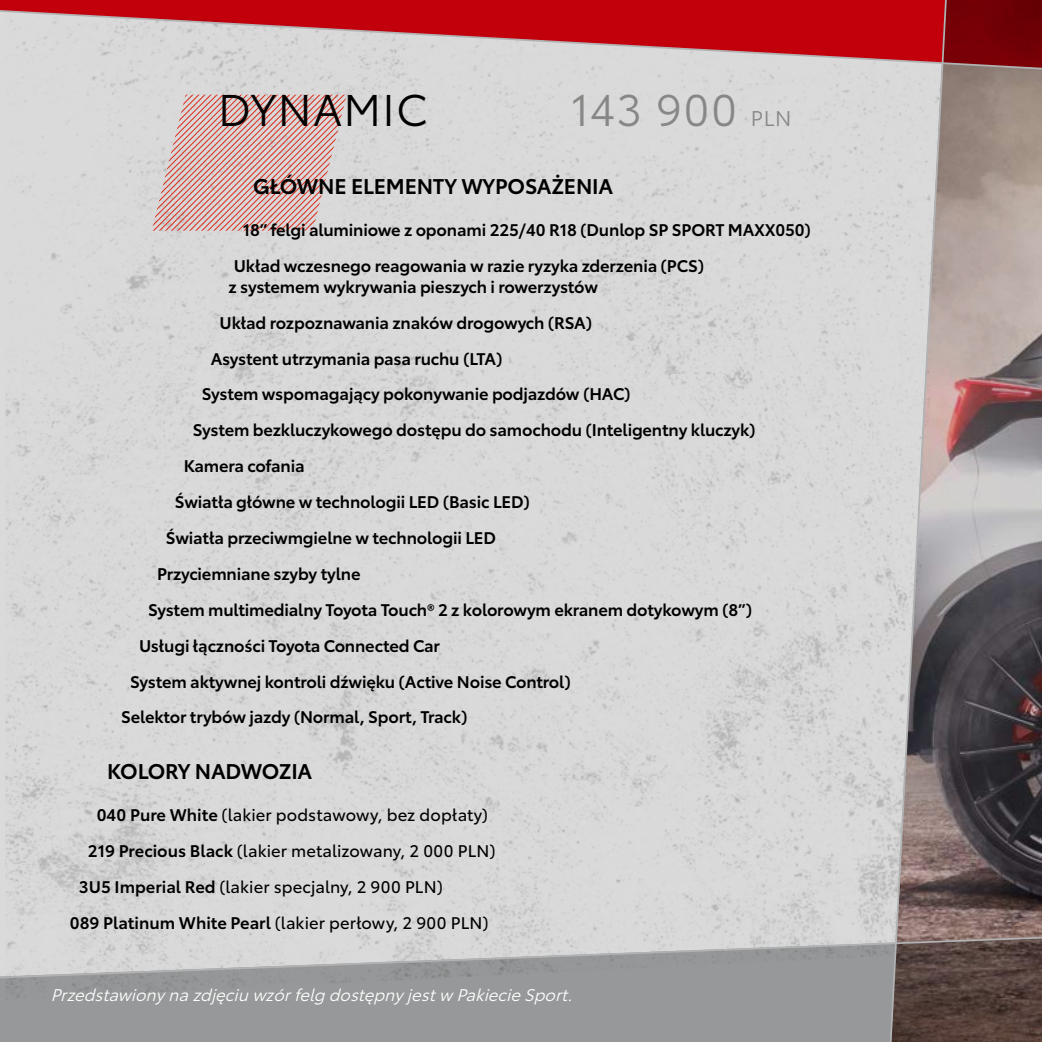
<style>
.page{position:relative;width:1042px;height:1042px;background:#fff}
.page>*{position:absolute;margin:0;border:0;box-sizing:border-box;transform-origin:0 0}
.t1{font:43.75px "Toyota Type";letter-spacing:.035em;color:#878786}
.t2{font:43.75px "Toyota Type";letter-spacing:.03em;color:#000}
.t3{font:600 21px "Toyota Type";letter-spacing:-.01em;color:#000}
.t4{font:600 16.62px/35.9px "Toyota Type";letter-spacing:-.01em;color:#000}
.t5{font:16.62px "Toyota Type";letter-spacing:.01em;color:#000}
.t6{font:italic 16.62px "Toyota Type";color:#fff}
.s1{font-size:21px}
.s2{font-weight:600}
</style>
<div class="page">
<img style="left:6px;top:130px;width:881px;height:765px">
<div style="left:0;top:980px;width:887px;height:62px;background:#979899"></div>
<img style="left:949px;top:130px;width:93px;height:912px">
<svg style="left:0;top:0;width:1042px;height:8px;background:#b9000b"></svg>
<svg style="left:152px;top:130px;width:195px;height:101px;background:#d8b4b1"></svg>
<svg style="left:887px;top:0;width:62px;height:1042px;background:#ada5a5"></svg>
<svg style="left:0;top:8px;width:1042px;height:122px;background:#cb9a9d"></svg>
<svg style="left:0;top:895px;width:1042px;height:85px;background:#bab7b7"></svg>
<h1 class="t2" style="left:218px;top:78px;width:211px">DYNAMIC</h1>
<h1 class="t1" style="left:571px;top:78px;width:222px">143 900 <span class="s1">PLN</span></h1>
<p class="t3" style="left:253px;top:170px;width:361px">GŁÓWNE ELEMENTY WYPOSAŻENIA</p>
<p class="t4" style="left:234px;top:210px;width:579px;text-indent:9px">18” felgi aluminiowe z oponami 225/40 R18 (Dunlop SP SPORT MAXX050)<br>Układ wczesnego reagowania w razie ryzyka zderzenia (PCS)</p>
<p class="t4" style="left:229px;top:267px;width:371px">z systemem wykrywania pieszych i rowerzystów</p>
<p class="t4" style="left:220px;top:303px;width:374px">Układ rozpoznawania znaków drogowych (RSA)</p>
<p class="t4" style="left:211px;top:339px;width:293px">Asystent utrzymania pasa ruchu (LTA)</p>
<p class="t4" style="left:202px;top:375px;width:430px">System wspomagający pokonywanie podjazdów (HAC)</p>
<p class="t4" style="left:193px;top:411px;width:564px">System bezkluczykowego dostępu do samochodu (Inteligentny kluczyk)</p>
<p class="t4" style="left:184px;top:447px;width:122px">Kamera cofania</p>
<p class="t4" style="left:175px;top:483px;width:357px">Światła główne w technologii LED (Basic LED)</p>
<p class="t4" style="left:166px;top:518px;width:332px">Światła przeciwmgielne w technologii LED</p>
<p class="t4" style="left:157px;top:554px;width:205px">Przyciemniane szyby tylne</p>
<p class="t4" style="left:148px;top:590px;width:606px">System multimedialny Toyota Touch® 2 z kolorowym ekranem dotykowym (8”)</p>
<p class="t4" style="left:139px;top:626px;width:302px">Usługi łączności Toyota Connected Car</p>
<p class="t4" style="left:130px;top:662px;width:442px">System aktywnej kontroli dźwięku (Active Noise Control)</p>
<p class="t4" style="left:121px;top:698px;width:348px">Selektor trybów jazdy (Normal, Sport, Track)</p>
<p class="t3" style="left:107px;top:755px;width:206px">KOLORY NADWOZIA</p>
<p class="t5" style="left:97px;top:803px;width:392px"><span class="s2">040 Pure White</span> (lakier podstawowy, bez dopłaty)</p>
<p class="t5" style="left:88px;top:838px;width:409px"><span class="s2">219 Precious Black</span> (lakier metalizowany, 2 000 PLN)</p>
<p class="t5" style="left:79px;top:874px;width:365px"><span class="s2">3U5 Imperial Red</span> (lakier specjalny, 2 900 PLN)</p>
<p class="t5" style="left:70px;top:910px;width:420px"><span class="s2">089 Platinum White Pearl</span> (lakier perłowy, 2 900 PLN)</p>
<p class="t6" style="left:51px;top:983px;width:528px">Przedstawiony nazdjęciu wzórfelg dostępny jestw PakiecieSport.</p>
</div>
